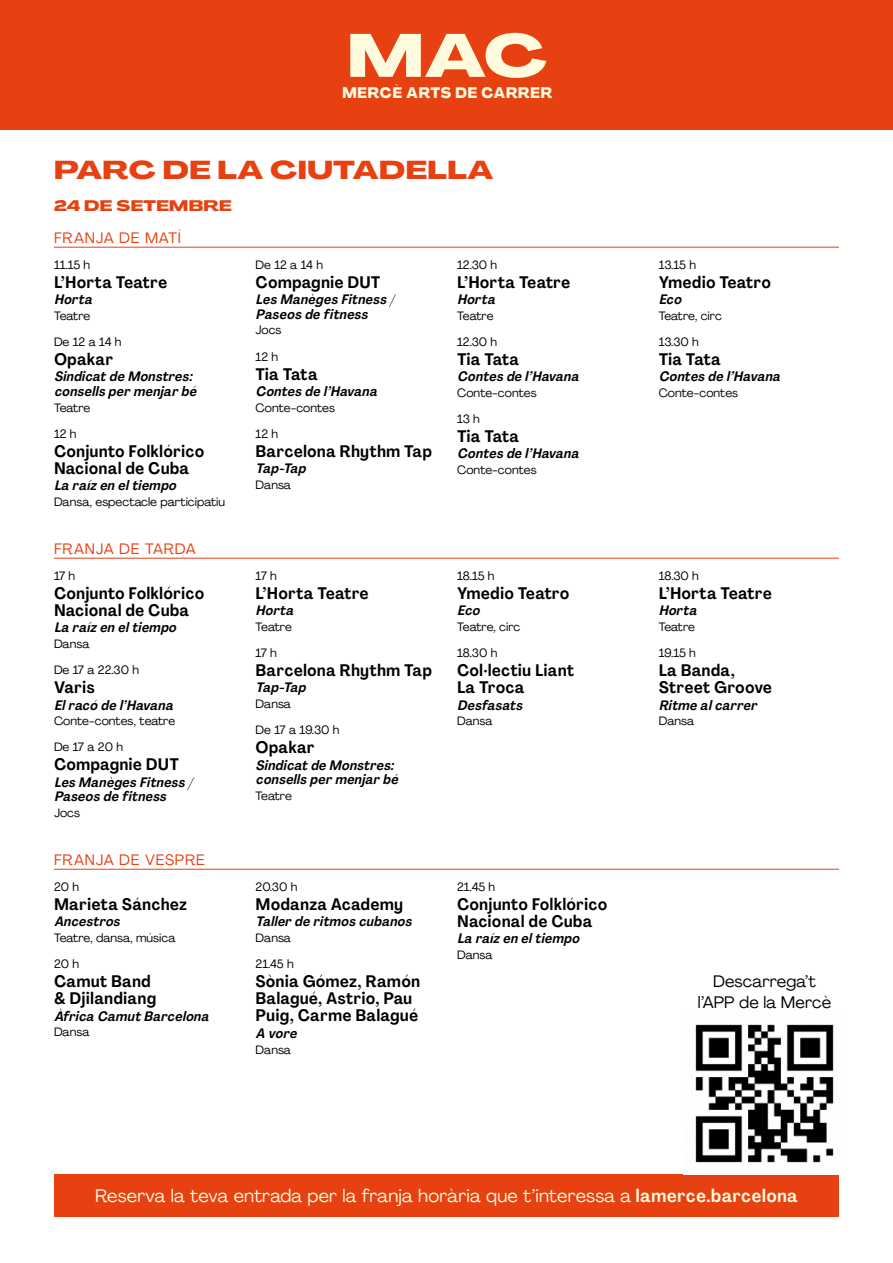
<style>
.page{position:relative;width:893px;height:1263px;background:#fff}
.page>*{position:absolute;margin:0;border:0;box-sizing:border-box;transform-origin:0 0}
.t1{font:800 60px "Agrandir Grand";color:#fffbdc}
.t2{font:800 25.5px "Agrandir Grand";letter-spacing:.02em;color:#e74011}
.t3{font:18px "Agrandir";letter-spacing:.01em;color:#fffbdc}
.t4{font:700 16.5px/17.2px "Agrandir Text";letter-spacing:.005em;color:#000}
.t5{font:16.5px/21px "Agrandir";letter-spacing:.005em;color:#000;text-align:center}
.t6{font:15px "Agrandir";letter-spacing:.05em;color:#e74011}
.t7{font:800 15px "Agrandir Grand";letter-spacing:.08em;color:#fffbdc;scale:.75 1}
.t8{font:800 15px "Agrandir Grand";letter-spacing:.02em;color:#e74011}
.t9{font:italic 700 13.5px/14.7px "Agrandir Text";color:#000}
.t10{font:12px/26.2px "Agrandir";color:#000}
.t11{font:12px/26.2px "Agrandir";letter-spacing:-.025em;color:#000}
.s1{font-family:"Agrandir Text";font-weight:700}
</style>
<div class="page">
<div style="left:54px;top:1174px;width:785px;height:43px;background:#e74011"></div>
<img style="left:695px;top:1024px;width:139px;height:139px">
<hr style="left:54px;top:247px;width:785px;height:1px;background:#e74011">
<hr style="left:54px;top:558px;width:785px;height:1px;background:#e74011">
<hr style="left:54px;top:869px;width:785px;height:1px;background:#e74011">
<div style="left:0;top:0;width:893px;height:130px;background:#e74011"></div>
<h1 class="t1" style="left:347px;top:18px;width:201px">MAC</h1>
<p class="t7" style="left:342px;top:83px;width:281px">MERCÈ ARTS DE CARRER</p>
<h2 class="t2" style="left:54px;top:153px;width:441px">PARC DE LA CIUTADELLA</h2>
<p class="t8" style="left:54px;top:196px;width:179px">24 DE SETEMBRE</p>
<p class="t6" style="left:54px;top:228px;width:128px">FRANJA DE MATÍ</p>
<p class="t10" style="left:54px;top:251px;width:38px">11.15 h</p>
<p class="t4" style="left:54px;top:273px;width:115px">L’Horta Teatre</p>
<p class="t9" style="left:54px;top:292px;width:43px">Horta</p>
<p class="t10" style="left:54px;top:302px;width:69px">Teatre<br>De 12 a 14 h</p>
<p class="t4" style="left:54px;top:350px;width:61px">Opakar</p>
<p class="t9" style="left:54px;top:369px;width:147px">Sindicatde Monstres: consells permenjarbé</p>
<p class="t10" style="left:54px;top:394px;width:38px">Teatre<br>12 h</p>
<p class="t4" style="left:54px;top:442px;width:152px">Conjunto Folklórico<br>Nacional de Cuba</p>
<p class="t9" style="left:54px;top:478px;width:127px">La raízen eltiempo</p>
<p class="t10" style="left:54px;top:488px;width:173px">Dansa, espectacle participatiu</p>
<p class="t10" style="left:256px;top:251px;width:69px">De 12 a 14 h</p>
<p class="t4" style="left:256px;top:273px;width:127px">Compagnie DUT</p>
<p class="t9" style="left:256px;top:292px;width:144px">Les Manèges Fitness /<br>Paseos de fitness</p>
<p class="t10" style="left:256px;top:317px;width:27px">Jocs<br>12 h</p>
<p class="t4" style="left:256px;top:365px;width:64px">Tia Tata</p>
<p class="t9" style="left:256px;top:384px;width:127px">Contes de l’Havana</p>
<p class="t10" style="left:256px;top:394px;width:81px">Conte-contes<br>12 h</p>
<p class="t4" style="left:256px;top:442px;width:178px">Barcelona Rhythm Tap</p>
<p class="t9" style="left:256px;top:461px;width:55px">Tap-Tap</p>
<p class="t10" style="left:256px;top:471px;width:37px">Dansa</p>
<p class="t10" style="left:457px;top:251px;width:42px">12.30 h</p>
<p class="t4" style="left:457px;top:273px;width:115px">L’Horta Teatre</p>
<p class="t9" style="left:457px;top:292px;width:43px">Horta</p>
<p class="t10" style="left:457px;top:302px;width:42px">Teatre<br>12.30 h</p>
<p class="t4" style="left:457px;top:350px;width:64px">Tia Tata</p>
<p class="t9" style="left:457px;top:369px;width:127px">Contes de l’Havana</p>
<p class="t10" style="left:457px;top:379px;width:81px">Conte-contes<br>13 h</p>
<p class="t4" style="left:457px;top:428px;width:64px">Tia Tata</p>
<p class="t9" style="left:457px;top:446px;width:127px">Contes de l’Havana</p>
<p class="t10" style="left:457px;top:457px;width:81px">Conte-contes</p>
<p class="t6" style="left:54px;top:539px;width:143px">FRANJA DE TARDA</p>
<p class="t10" style="left:54px;top:562px;width:23px">17 h</p>
<p class="t4" style="left:54px;top:584px;width:152px">Conjunto Folklórico<br>Nacional de Cuba</p>
<p class="t9" style="left:54px;top:620px;width:127px">La raízen eltiempo</p>
<p class="t10" style="left:54px;top:631px;width:87px">Dansa<br>De 17 a 22.30 h</p>
<p class="t4" style="left:54px;top:679px;width:43px">Varis</p>
<p class="t9" style="left:54px;top:697px;width:124px">Elracó de l’Havana</p>
<p class="t10" style="left:54px;top:708px;width:123px">Conte-contes, teatre<br>De 17 a 20 h</p>
<p class="t4" style="left:54px;top:756px;width:127px">Compagnie DUT</p>
<p class="t9" style="left:54px;top:775px;width:144px">Les Manèges Fitness /<br>Paseos de fitness</p>
<p class="t10" style="left:54px;top:799px;width:27px">Jocs</p>
<p class="t6" style="left:54px;top:850px;width:152px">FRANJA DE VESPRE</p>
<p class="t10" style="left:54px;top:873px;width:27px">20 h</p>
<p class="t4" style="left:54px;top:895px;width:135px">Marieta Sánchez</p>
<p class="t9" style="left:54px;top:914px;width:71px">Ancestros</p>
<p class="t10" style="left:54px;top:924px;width:123px">Teatre, dansa, música<br>20 h</p>
<p class="t4" style="left:54px;top:972px;width:104px">Camut Band &amp; Djilandiang</p>
<p class="t9" style="left:54px;top:1008px;width:160px">Àfrica CamutBarcelona</p>
<p class="t10" style="left:54px;top:1019px;width:37px">Dansa</p>
<p class="t10" style="left:256px;top:562px;width:23px">17 h</p>
<p class="t4" style="left:256px;top:584px;width:115px">L’Horta Teatre</p>
<p class="t9" style="left:256px;top:603px;width:43px">Horta</p>
<p class="t11" style="left:256px;top:613px;width:38px">Teatre<br>17 h</p>
<p class="t4" style="left:256px;top:661px;width:178px">Barcelona Rhythm Tap</p>
<p class="t9" style="left:256px;top:680px;width:55px">Tap-Tap</p>
<p class="t10" style="left:256px;top:690px;width:85px">Dansa<br>De 17 a 19.30 h</p>
<p class="t4" style="left:256px;top:739px;width:61px">Opakar</p>
<p class="t9" style="left:256px;top:757px;width:147px">Sindicatde Monstres: consells permenjarbé</p>
<p class="t10" style="left:256px;top:782px;width:38px">Teatre</p>
<p class="t10" style="left:457px;top:562px;width:39px">18.15 h</p>
<p class="t4" style="left:457px;top:584px;width:114px">Ymedio Teatro</p>
<p class="t9" style="left:457px;top:603px;width:28px">Eco</p>
<p class="t10" style="left:457px;top:613px;width:65px">Teatre, circ<br>18.30 h</p>
<p class="t4" style="left:457px;top:661px;width:119px">Col·lectiu Liant<br>La Troca</p>
<p class="t9" style="left:457px;top:697px;width:70px">Desfasats</p>
<p class="t10" style="left:457px;top:708px;width:37px">Dansa</p>
<p class="t10" style="left:256px;top:873px;width:43px">20.30 h</p>
<p class="t4" style="left:256px;top:895px;width:149px">Modanza Academy</p>
<p class="t9" style="left:256px;top:914px;width:161px">Tallerde ritmos cubanos</p>
<p class="t10" style="left:256px;top:924px;width:40px">Dansa<br>21.45 h</p>
<p class="t4" style="left:256px;top:972px;width:166px">Sònia Gómez, Ramón<br>Balagué, Astrio, Pau<br>Puig, Carme Balagué</p>
<p class="t9" style="left:256px;top:1026px;width:46px">A vore</p>
<p class="t10" style="left:256px;top:1036px;width:37px">Dansa</p>
<p class="t10" style="left:457px;top:873px;width:40px">21.45 h</p>
<p class="t4" style="left:457px;top:895px;width:152px">Conjunto Folklórico<br>Nacional de Cuba</p>
<p class="t9" style="left:457px;top:931px;width:127px">La raízen eltiempo</p>
<p class="t10" style="left:457px;top:942px;width:37px">Dansa</p>
<p class="t10" style="left:659px;top:251px;width:39px">13.15 h</p>
<p class="t4" style="left:659px;top:273px;width:114px">Ymedio Teatro</p>
<p class="t9" style="left:659px;top:292px;width:28px">Eco</p>
<p class="t10" style="left:659px;top:302px;width:65px">Teatre, circ<br>13.30 h</p>
<p class="t4" style="left:659px;top:350px;width:64px">Tia Tata</p>
<p class="t9" style="left:659px;top:369px;width:127px">Contes de l’Havana</p>
<p class="t10" style="left:659px;top:379px;width:81px">Conte-contes</p>
<p class="t10" style="left:659px;top:562px;width:42px">18.30 h</p>
<p class="t4" style="left:659px;top:584px;width:115px">L’Horta Teatre</p>
<p class="t9" style="left:659px;top:603px;width:43px">Horta</p>
<p class="t10" style="left:659px;top:613px;width:39px">Teatre<br>19.15 h</p>
<p class="t4" style="left:659px;top:661px;width:115px">La Banda,<br>Street Groove</p>
<p class="t9" style="left:659px;top:697px;width:103px">Ritme alcarrer</p>
<p class="t10" style="left:659px;top:708px;width:37px">Dansa</p>
<p class="t5" style="left:698px;top:970px;width:135px">Descarrega’t l’APP de la Mercè</p>
<p class="t3" style="left:95px;top:1184px;width:704px">Reserva la teva entrada per la franja horària que t’interessa a <span class="s1">lamerce.barcelona</span></p>
</div>
